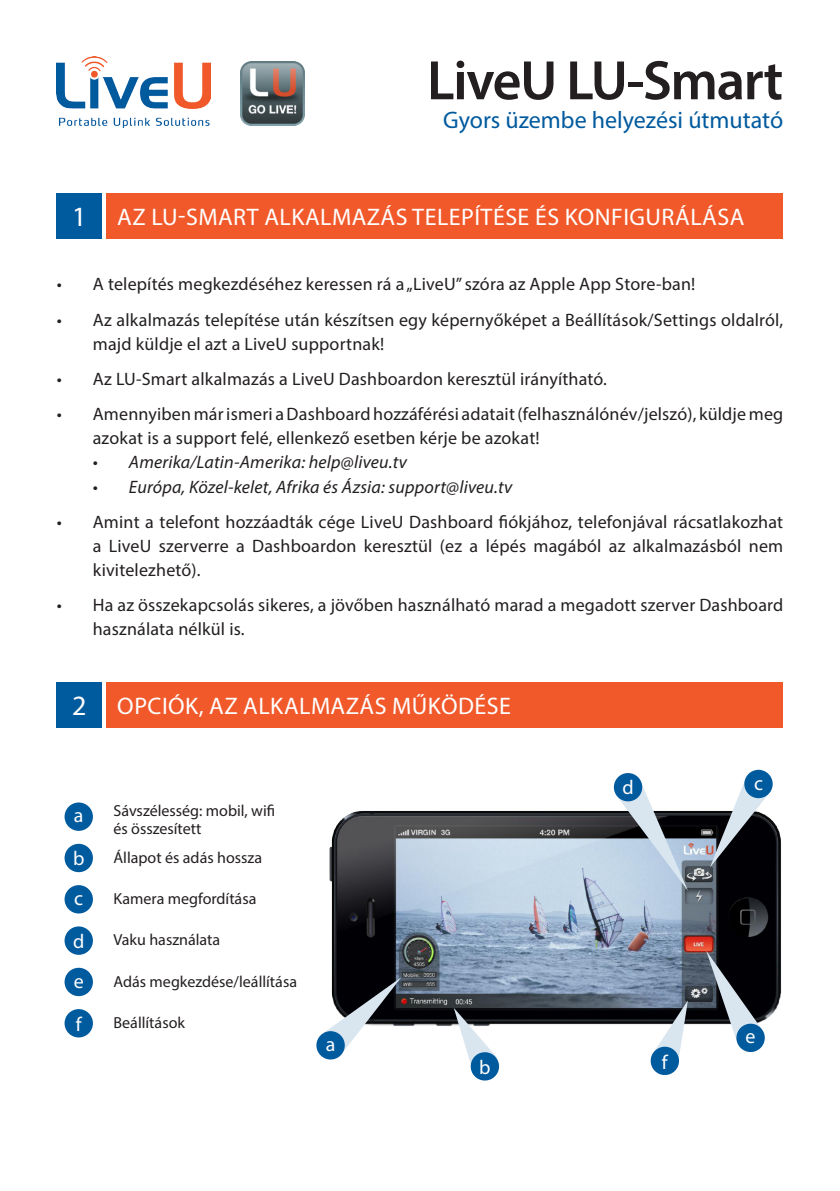
<style>
.page{position:relative;width:840px;height:1191px;background:#fff}
.page>*{position:absolute;margin:0;border:0;box-sizing:border-box;transform-origin:0 0}
.t1{font:600 56px "Myriad Pro";letter-spacing:-.025em;color:#231f20}
.t2{font:28px "Myriad Pro";color:#fff}
.t3{font:24px "Myriad Pro";letter-spacing:.02em;color:#fff}
.t4{font:24px "Myriad Pro";color:#005a9e}
.t5{font:20px "Myriad Pro";color:#fff}
.t6{font:18px/24px "Myriad Pro";letter-spacing:.01em;color:#231f20}
.t7{font:italic 18px "Myriad Pro";letter-spacing:.01em;color:#231f20}
.t8{font:16px "Myriad Pro";color:#231f20}
</style>
<div class="page">
<img style="left:57px;top:57px;width:153px;height:71px">
<div style="left:106px;top:193px;width:676px;height:45px;background:#f1592a"></div>
<div style="left:57px;top:193px;width:45px;height:45px;background:#005a9e"></div>
<img style="left:329px;top:811px;width:453px;height:215px">
<div style="left:106px;top:682px;width:676px;height:45px;background:#f1592a"></div>
<div style="left:57px;top:682px;width:45px;height:45px;background:#005a9e"></div>
<div style="left:64px;top:802px;width:29px;height:29px;background:#005a9e;border-radius:50%"></div>
<div style="left:64px;top:844px;width:29px;height:28px;background:#005a9e;border-radius:50%"></div>
<div style="left:64px;top:885px;width:29px;height:28px;background:#005a9e;border-radius:50%"></div>
<div style="left:64px;top:926px;width:29px;height:28px;background:#005a9e;border-radius:50%"></div>
<div style="left:64px;top:967px;width:29px;height:29px;background:#005a9e;border-radius:50%"></div>
<div style="left:64px;top:1009px;width:29px;height:28px;background:#005a9e;border-radius:50%"></div>
<svg style="left:323px;top:977px;width:78px;height:75px"></svg>
<svg style="left:648px;top:1000px;width:39px;height:75px"></svg>
<div style="left:316px;top:1031px;width:28px;height:28px;background:#005a9e;border-radius:50%"></div>
<svg style="left:453px;top:1007px;width:48px;height:74px"></svg>
<svg style="left:709px;top:786px;width:61px;height:81px"></svg>
<div style="left:743px;top:770px;width:29px;height:28px;background:#005a9e;border-radius:50%"></div>
<svg style="left:705px;top:950px;width:56px;height:88px;background:#53575d"></svg>
<div style="left:736px;top:1023px;width:28px;height:29px;background:#005a9e;border-radius:50%"></div>
<svg style="left:616px;top:785px;width:71px;height:106px"></svg>
<div style="left:613px;top:773px;width:29px;height:28px;background:#005a9e;border-radius:50%"></div>
<img style="left:240px;top:62px;width:64px;height:63px">
<p class="t1" style="left:427px;top:45px;width:357px">LiveU LU-Smart</p>
<p class="t4" style="left:443px;top:105px;width:341px">Gyors üzembe helyezési útmutató</p>
<p class="t2" style="left:72px;top:199px;width:16px">1</p>
<p class="t3" style="left:117px;top:202px;width:628px">AZ LU-SMART ALKALMAZÁS TELEPÍTÉSE ÉS KONFIGURÁLÁSA</p>
<p class="t6" style="left:57px;top:272px;width:639px">• A telepítés megkezdéséhez keressen rá a „LiveU” szóra az Apple App Store-ban!</p>
<p class="t6" style="left:93px;top:307px;width:691px;text-indent:-36px">• Az alkalmazás telepítése után készítsen egy képernyőképet a Beállítások/Settings oldalról, majd küldje el azt a LiveU supportnak!</p>
<p class="t6" style="left:57px;top:367px;width:551px">• Az LU-Smart alkalmazás a LiveU Dashboardon keresztül irányítható.</p>
<p class="t6" style="left:93px;top:402px;width:691px;text-indent:-36px">• Amennyiben már ismeri a Dashboard hozzáférési adatait (felhasználónév/jelszó), küldje meg azokat is a support felé, ellenkező esetben kérje be azokat!</p>
<p class="t7" style="left:93px;top:451px;width:315px">• Amerika/Latin-Amerika: help@liveu.tv</p>
<p class="t7" style="left:93px;top:475px;width:421px">• Európa, Közel-kelet, Afrika és Ázsia: support@liveu.tv</p>
<p class="t6" style="left:93px;top:509px;width:691px;text-align:justify;text-indent:-36px">• Amint a telefont hozzáadták cége LiveU Dashboard fiókjához, telefonjával rácsatlakozhat a LiveU szerverre a Dashboardon keresztül (ez a lépés magából az alkalmazásból nem kivitelezhető).</p>
<p class="t6" style="left:93px;top:593px;width:691px;text-indent:-36px">• Ha az összekapcsolás sikeres, a jövőben használható marad a megadott szerver Dashboard használata nélkül is.</p>
<p class="t2" style="left:72px;top:688px;width:16px">2</p>
<p class="t3" style="left:117px;top:691px;width:395px">OPCIÓK, AZ ALKALMAZÁS MŰKÖDÉSE</p>
<p class="t5" style="left:74px;top:802px;width:11px">a</p>
<p class="t5" style="left:73px;top:846px;width:13px">b</p>
<p class="t5" style="left:74px;top:886px;width:10px">c</p>
<p class="t5" style="left:73px;top:928px;width:13px">d</p>
<p class="t5" style="left:74px;top:968px;width:12px">e</p>
<p class="t5" style="left:76px;top:1012px;width:7px">f</p>
<p class="t8" style="left:113px;top:800px;width:163px">Sávszélesség: mobil, wifi</p>
<p class="t8" style="left:113px;top:847px;width:150px">Állapot és adás hossza</p>
<p class="t8" style="left:113px;top:888px;width:144px">Kamera megfordítása</p>
<p class="t8" style="left:113px;top:930px;width:108px">Vaku használata</p>
<p class="t8" style="left:113px;top:971px;width:185px">Adás megkezdése/leállítása</p>
<p class="t8" style="left:113px;top:1012px;width:73px">Beállítások</p>
<p class="t8" style="left:113px;top:818px;width:89px">és összesített</p>
<p class="t5" style="left:325px;top:1032px;width:11px">a</p>
<p class="t5" style="left:479px;top:1054px;width:13px">b</p>
<p class="t5" style="left:622px;top:774px;width:13px">d</p>
<p class="t5" style="left:753px;top:771px;width:10px">c</p>
<p class="t5" style="left:661px;top:1049px;width:7px">f</p>
<p class="t5" style="left:745px;top:1023px;width:12px">e</p>
</div>
